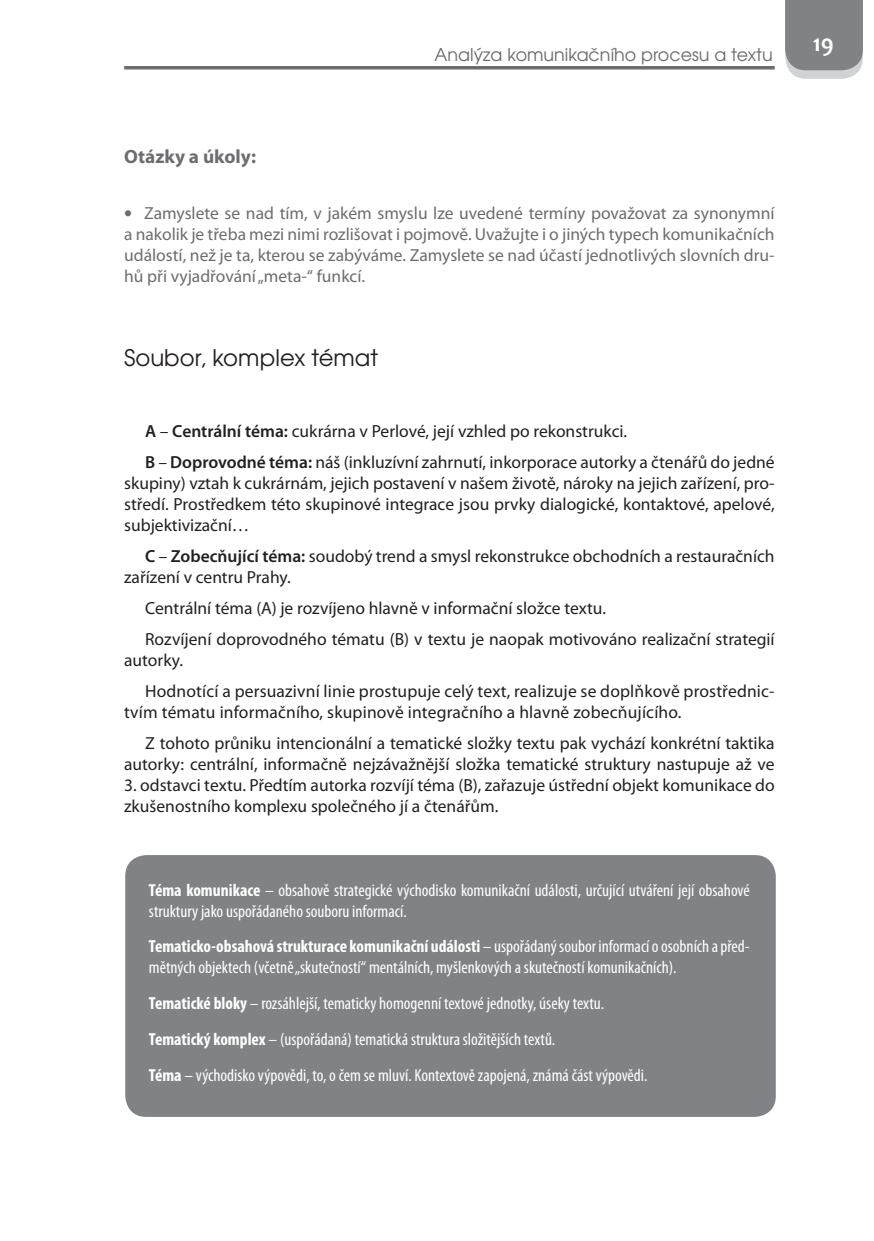
<style>
.page{position:relative;width:874px;height:1241px;background:#fff}
.page>*{position:absolute;margin:0;border:0;box-sizing:border-box;transform-origin:0 0}
.t1{font:700 24.5px "Candara";color:#fff}
.podtitul{font:22.75px "Te X Gyre Adventor";color:#231f20}
.Otazky_pojmy_nadpis{font:700 19.25px "Myriad Pro";color:#6c6d70}
.text{font:17.5px/21px "Myriad Pro";color:#231f20}
.pojem_nazev{font:condensed 17.5px/21px "Myriad Pro";color:#fff}
.t2{font:17.5px/21px "Myriad Pro";color:#6c6d70;text-align:justify}
.t3{font:17.5px "Te X Gyre Adventor";color:#6c6d70}
.s1{font-family:"Tahoma"}
.s2{font-weight:600}
.s3{font-weight:700}
</style>
<div class="page">
<hr style="left:124px;top:66px;width:650px;height:3px;background:#6c6d70">
<svg style="left:785px;top:0;width:77px;height:79px;background:#8c8e91"></svg>
<div style="left:125px;top:855px;width:650px;height:261px;background:#808285;border-radius:21px"></div>
<p class="t3" style="left:434px;top:41px;width:339px">Analýza komunikačního procesu a textu</p>
<p class="Otazky_pojmy_nadpis" style="left:124px;top:144px;width:133px">Otázky a úkoly:</p>
<p class="t2" style="left:124px;top:202px;width:651px"><span class="s1">•</span> Zamyslete se nad tím, v jakém smyslu lze uvedené termíny považovat za synonymní a nakolik je třeba mezi nimi rozlišovat i pojmově. Uvažujte i o jiných typech komunikačních událostí, než je ta, kterou se zabýváme. Zamyslete se nad účastí jednotlivých slovních dru&shy;hů při vyjadřování „meta-“ funkcí.</p>
<p class="podtitul" style="left:124px;top:340px;width:255px">Soubor, komplex témat</p>
<p class="text" style="left:145px;top:420px;width:483px"><span class="s2">A</span> – <span class="s2">Centrální téma:</span> cukrárna v Perlové, její vzhled po rekonstrukci.</p>
<p class="text" style="left:124px;top:451px;width:651px;text-align:justify;text-indent:21px"><span class="s2">B</span> – <span class="s2">Doprovodné téma:</span> náš (inkluzívní zahrnutí, inkorporace autorky a čtenářů do jedné skupiny) vztah k cukrárnám, jejich postavení v našem životě, nároky na jejich zařízení, pro&shy;středí. Prostředkem této skupinové integrace jsou prvky dialogické, kontaktové, apelové, subjektivizační…</p>
<p class="text" style="left:124px;top:545px;width:651px;text-indent:21px"><span class="s2">C</span> – <span class="s2">Zobecňující téma:</span> soudobý trend a smysl rekonstrukce obchodních a restauračních zařízení v centru Prahy.</p>
<p class="text" style="left:145px;top:597px;width:462px">Centrální téma (A) je rozvíjeno hlavně v informační složce textu.</p>
<p class="text" style="left:124px;top:628px;width:651px;text-indent:21px">Rozvíjení doprovodného tématu (B) v textu je naopak motivováno realizační strategií autorky.</p>
<p class="text" style="left:124px;top:680px;width:651px;text-indent:21px">Hodnotící a persuazivní linie prostupuje celý text, realizuje se doplňkově prostřednic&shy;tvím tématu informačního, skupinově integračního a hlavně zobecňujícího.</p>
<p class="text" style="left:124px;top:732px;width:651px;text-align:right">Z tohoto průniku intencionální a tematické složky textu pak vychází konkrétní taktika autorky: centrální, informačně nejzávažnější složka tematické struktury nastupuje až ve</p>
<p class="text" style="left:124px;top:773px;width:651px">3. odstavci textu. Předtím autorka rozvíjí téma (B), zařazuje ústřední objekt komunikace do zkušenostního komplexu společného jí a čtenářům.</p>
<p class="pojem_nazev" style="left:149px;top:878px;width:602px"><span class="s3">Téma komunikace</span> – obsahově strategické východisko komunikační události, určující utváření její obsahové struktury jako uspořádaného souboru informací.</p>
<p class="pojem_nazev" style="left:149px;top:935px;width:602px"><span class="s3">Tematicko-obsahová strukturace komunikační události</span> – uspořádaný soubor informací o osobních a před&shy;mětných objektech (včetně „skutečností“ mentálních, myšlenkových a skutečností komunikačních).</p>
<p class="pojem_nazev" style="left:149px;top:992px;width:456px"><span class="s3">Tematické bloky</span> – rozsáhlejší, tematicky homogenní textové jednotky, úseky textu.</p>
<p class="pojem_nazev" style="left:149px;top:1028px;width:407px"><span class="s3">Tematický komplex</span> – (uspořádaná) tematická struktura složitějších textů.</p>
<p class="pojem_nazev" style="left:149px;top:1064px;width:500px"><span class="s3">Téma</span> – východisko výpovědi, to, o čem se mluví. Kontextově zapojená, známá část výpovědi.</p>
<h1 class="t1" style="left:812px;top:27px;width:23px">19</h1>
</div>
